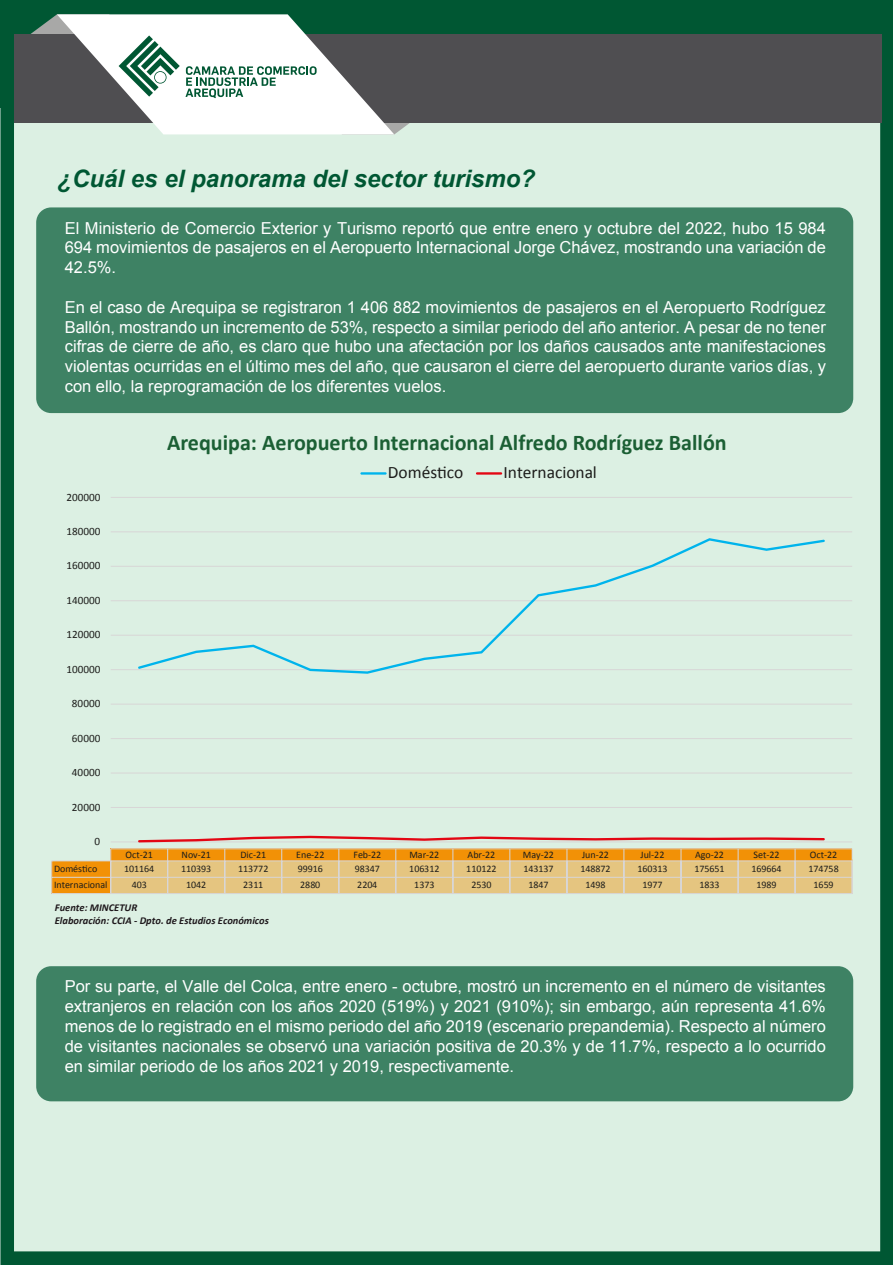
<style>
.page{position:relative;width:893px;height:1265px;background:#fff}
.page>*{position:absolute;margin:0;border:0;box-sizing:border-box;transform-origin:0 0}
.t1{font:italic 700 24px "Arial";color:#005733}
.t2{font:700 22.5px "Calibri";color:#1b5f34}
.t3{font:17.4px "Calibri";color:#1d1d1b}
.t4{font:16.5px/19.8px "Arial";color:#fff;text-align:justify}
.t5{font:11.25px "Calibri";color:#1d1d1b}
.t6{font:italic 700 10.5px/12.6px "Calibri";color:#1e181c}
.t7{font:10.05px "Calibri";color:#1d1d1b}
</style>
<div class="page">
<div style="left:0;top:108px;width:893px;height:1156px;background:#dcf0e3"></div>
<div style="left:0;top:0;width:893px;height:107px;background:#005733"></div>
<div style="left:14px;top:34px;width:867px;height:88px;background:#4f4e51"></div>
<svg style="left:30px;top:14px;width:391px;height:120px"></svg>
<div style="left:36px;top:207px;width:817px;height:206px;background:#3e8264;border-radius:15px"></div>
<div style="left:36px;top:966px;width:817px;height:135px;background:#3e8264;border-radius:15px"></div>
<div style="left:111px;top:848px;width:741px;height:12px;background:#f29106"></div>
<div style="left:52px;top:860px;width:59px;height:33px;background:#f29106"></div>
<svg style="left:111px;top:859px;width:741px;height:34px;background:#e4c480"></svg>
<hr style="left:111px;top:497px;width:741px;height:1px;background:#d8d6d6">
<hr style="left:111px;top:531px;width:741px;height:1px;background:#d8d6d6">
<hr style="left:111px;top:566px;width:741px;height:1px;background:#d8d6d6">
<hr style="left:111px;top:600px;width:741px;height:1px;background:#d8d6d6">
<hr style="left:111px;top:635px;width:741px;height:1px;background:#d8d6d6">
<hr style="left:111px;top:669px;width:741px;height:1px;background:#d8d6d6">
<hr style="left:111px;top:703px;width:741px;height:1px;background:#d8d6d6">
<hr style="left:111px;top:738px;width:741px;height:1px;background:#d8d6d6">
<hr style="left:111px;top:772px;width:741px;height:1px;background:#d8d6d6">
<hr style="left:111px;top:807px;width:741px;height:1px;background:#d8d6d6">
<hr style="left:111px;top:841px;width:741px;height:1px;background:#d8d6d6">
<div style="left:138px;top:538px;width:687px;height:135px;background:#dcf0e3"></div>
<svg style="left:138px;top:835px;width:687px;height:7px;background:#dd9f9c"></svg>
<hr style="left:111px;top:848px;width:741px;height:1px;background:#d8d6d6">
<hr style="left:52px;top:860px;width:800px;height:1px;background:#d8d6d6">
<svg style="left:852px;top:848px;width:1px;height:45px"></svg>
<svg style="left:795px;top:848px;width:1px;height:45px"></svg>
<svg style="left:738px;top:848px;width:1px;height:45px"></svg>
<svg style="left:681px;top:848px;width:1px;height:45px"></svg>
<svg style="left:623px;top:848px;width:1px;height:45px"></svg>
<svg style="left:567px;top:848px;width:1px;height:45px"></svg>
<svg style="left:509px;top:848px;width:1px;height:45px"></svg>
<svg style="left:452px;top:848px;width:1px;height:45px"></svg>
<svg style="left:395px;top:848px;width:1px;height:45px"></svg>
<svg style="left:338px;top:848px;width:1px;height:45px"></svg>
<svg style="left:281px;top:848px;width:1px;height:45px"></svg>
<svg style="left:224px;top:848px;width:1px;height:45px"></svg>
<svg style="left:167px;top:848px;width:1px;height:45px"></svg>
<svg style="left:110px;top:848px;width:1px;height:45px"></svg>
<hr style="left:52px;top:893px;width:800px;height:1px;background:#d8d6d6">
<svg style="left:51px;top:860px;width:1px;height:33px"></svg>
<hr style="left:52px;top:876px;width:800px;height:1px;background:#d8d6d6">
<hr style="left:360px;top:472px;width:27px;height:2px;background:#00b4ec">
<hr style="left:476px;top:472px;width:26px;height:2px;background:#e30613">
<h1 class="t1" style="left:58px;top:162px;width:479px">¿Cuál es el panorama del sector turismo?</h1>
<p class="t4" style="left:65px;top:218px;width:763px">El Ministerio de Comercio Exterior y Turismo reportó que entre enero y octubre del 2022, hubo 15 984<br>694 movimientos de pasajeros en el Aeropuerto Internacional Jorge Chávez, mostrando una variación de 42.5%.</p>
<p class="t4" style="left:65px;top:297px;width:763px">En el caso de Arequipa se registraron 1 406 882 movimientos de pasajeros en el Aeropuerto Rodríguez Ballón, mostrando un incremento de 53%, respecto a similar periodo del año anterior. A pesar de no tener cifras de cierre de año, es claro que hubo una afectación por los daños causados ante manifestaciones violentas ocurridas en el último mes del año, que causaron el cierre del aeropuerto durante varios días, y con ello, la reprogramación de los diferentes vuelos.</p>
<h2 class="t2" style="left:167px;top:427px;width:561px">Arequipa: Aeropuerto Internacional Alfredo Rodríguez Ballón</h2>
<p class="t5" style="left:66px;top:489px;width:36px">200000</p>
<p class="t5" style="left:66px;top:524px;width:36px">180000</p>
<p class="t5" style="left:66px;top:558px;width:36px">160000</p>
<p class="t5" style="left:66px;top:593px;width:36px">140000</p>
<p class="t5" style="left:66px;top:627px;width:36px">120000</p>
<p class="t5" style="left:66px;top:662px;width:36px">100000</p>
<p class="t5" style="left:72px;top:696px;width:30px">80000</p>
<p class="t5" style="left:72px;top:731px;width:30px">60000</p>
<p class="t5" style="left:72px;top:765px;width:30px">40000</p>
<p class="t5" style="left:72px;top:799px;width:30px">20000</p>
<p class="t5" style="left:95px;top:834px;width:7px">0</p>
<p class="t3" style="left:388px;top:461px;width:77px">Doméstico</p>
<p class="t3" style="left:503px;top:461px;width:95px">Internacional</p>
<p class="t7" style="left:126px;top:848px;width:29px">Oct-21</p>
<p class="t7" style="left:182px;top:848px;width:31px">Nov-21</p>
<p class="t7" style="left:240px;top:848px;width:27px">Dic-21</p>
<p class="t7" style="left:296px;top:848px;width:30px">Ene-22</p>
<p class="t7" style="left:353px;top:848px;width:29px">Feb-22</p>
<p class="t7" style="left:409px;top:848px;width:31px">Mar-22</p>
<p class="t7" style="left:468px;top:848px;width:29px">Abr-22</p>
<p class="t7" style="left:523px;top:848px;width:32px">May-22</p>
<p class="t7" style="left:582px;top:848px;width:28px">Jun-22</p>
<p class="t7" style="left:641px;top:848px;width:25px">Jul-22</p>
<p class="t7" style="left:695px;top:848px;width:30px">Ago-22</p>
<p class="t7" style="left:754px;top:848px;width:27px">Set-22</p>
<p class="t7" style="left:810px;top:848px;width:29px">Oct-22</p>
<p class="t7" style="left:54px;top:861px;width:45px">Doméstico</p>
<p class="t7" style="left:124px;top:862px;width:32px">101164</p>
<p class="t7" style="left:181px;top:862px;width:32px">110393</p>
<p class="t7" style="left:238px;top:862px;width:32px">113772</p>
<p class="t7" style="left:298px;top:862px;width:27px">99916</p>
<p class="t7" style="left:355px;top:862px;width:27px">98347</p>
<p class="t7" style="left:409px;top:862px;width:32px">106312</p>
<p class="t7" style="left:466px;top:862px;width:32px">110122</p>
<p class="t7" style="left:523px;top:862px;width:32px">143137</p>
<p class="t7" style="left:580px;top:862px;width:32px">148872</p>
<p class="t7" style="left:637px;top:862px;width:32px">160313</p>
<p class="t7" style="left:694px;top:862px;width:32px">175651</p>
<p class="t7" style="left:751px;top:862px;width:32px">169664</p>
<p class="t7" style="left:808px;top:862px;width:32px">174758</p>
<p class="t7" style="left:54px;top:878px;width:55px">Internacional</p>
<p class="t7" style="left:132px;top:878px;width:17px">403</p>
<p class="t7" style="left:186px;top:878px;width:22px">1042</p>
<p class="t7" style="left:243px;top:878px;width:22px">2311</p>
<p class="t7" style="left:300px;top:878px;width:22px">2880</p>
<p class="t7" style="left:357px;top:878px;width:22px">2204</p>
<p class="t7" style="left:414px;top:878px;width:22px">1373</p>
<p class="t7" style="left:471px;top:878px;width:22px">2530</p>
<p class="t7" style="left:528px;top:878px;width:22px">1847</p>
<p class="t7" style="left:585px;top:878px;width:22px">1498</p>
<p class="t7" style="left:642px;top:878px;width:22px">1977</p>
<p class="t7" style="left:699px;top:878px;width:22px">1833</p>
<p class="t7" style="left:756px;top:878px;width:22px">1989</p>
<p class="t7" style="left:813px;top:878px;width:22px">1659</p>
<p class="t6" style="left:55px;top:901px;width:216px">Fuente: MINCETUR<br>Elaboración: CCIA - Dpto. de Estudios Económicos</p>
<p class="t4" style="left:65px;top:976px;width:763px">Por su parte, el Valle del Colca, entre enero - octubre, mostró un incremento en el número de visitantes extranjeros en relación con los años 2020 (519%) y 2021 (910%); sin embargo, aún representa 41.6% menos de lo registrado en el mismo periodo del año 2019 (escenario prepandemia). Respecto al número de visitantes nacionales se observó una variación positiva de 20.3% y de 11.7%, respecto a lo ocurrido en similar periodo de los años 2021 y 2019, respectivamente.</p>
</div>
